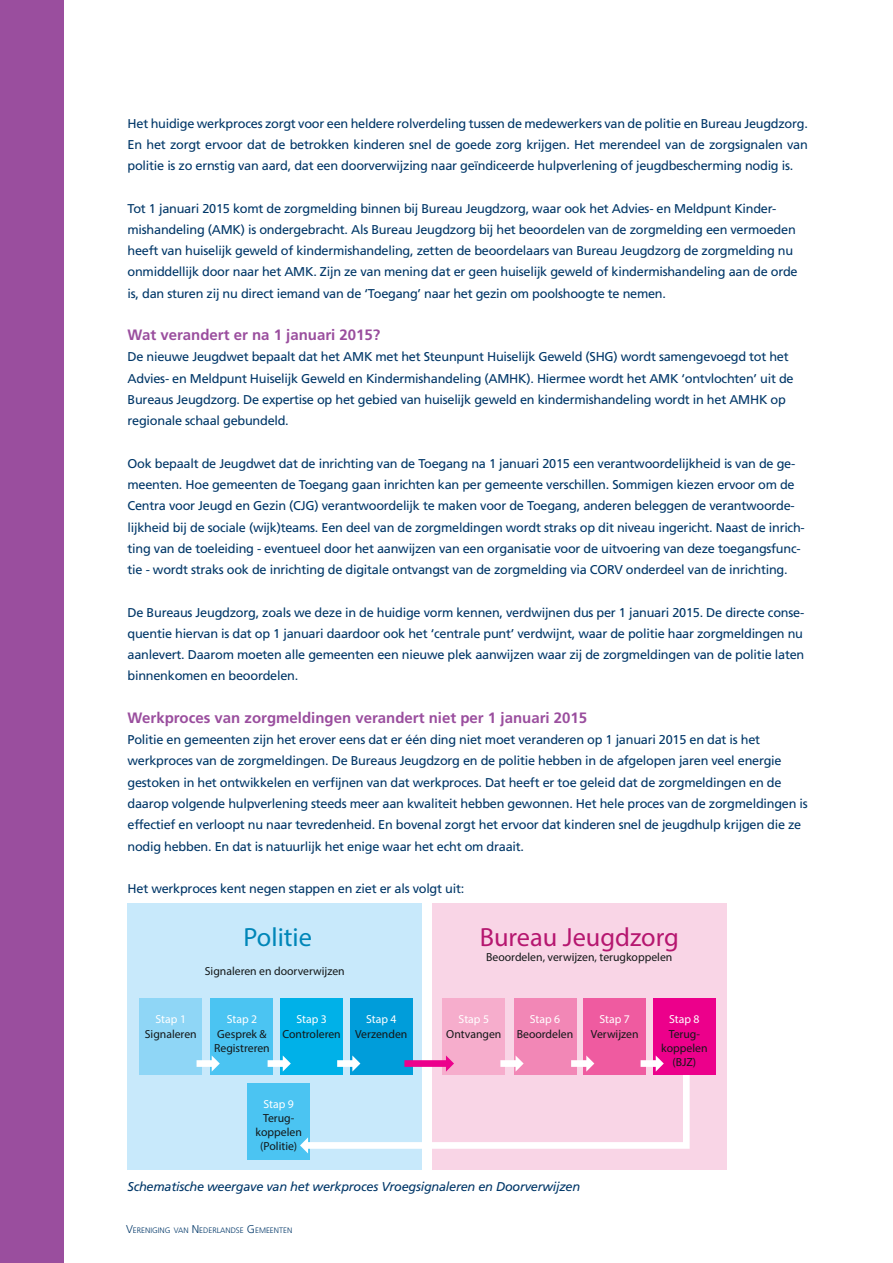
<style>
.page{position:relative;width:893px;height:1263px;background:#fff}
.page>*{position:absolute;margin:0;border:0;box-sizing:border-box;transform-origin:0 0}
.t1{font:26.4px "Myriad Pro";color:#b61770}
.t2{font:26.4px "Myriad Pro";color:#0086b8}
._003_Tussenkop_1___1{font:700 15px "Frutiger LT Std";color:#9a4e9e}
._004_Broodtekst___8{font:12.75px/21.3px "Frutiger LT Std";letter-spacing:-.02em;color:#003768}
._004_Broodtekst___8-2{font:italic 12.75px "Frutiger LT Std";letter-spacing:-.02em;color:#003768}
.t3{font:11.7px/14.5px "Myriad Pro";color:#131718;text-align:center}
.t4{font:11.7px "Myriad Pro";color:#fff}
.t5{font:300 7.8px "Frutiger LT Std";color:#003768}
.s1{color:#fff}
.s2{font-size:11.25px}
</style>
<div class="page">
<div style="left:0;top:0;width:64px;height:1263px;background:#9a4e9e"></div>
<div style="left:128px;top:903px;width:294px;height:266px;background:#c8e9fb"></div>
<div style="left:248px;top:1083px;width:62px;height:76px;background:#4bc4f2"></div>
<div style="left:432px;top:903px;width:295px;height:266px;background:#f9d5e6"></div>
<div style="left:140px;top:998px;width:62px;height:77px;background:#8fd6f6"></div>
<div style="left:211px;top:998px;width:62px;height:77px;background:#4bc4f2"></div>
<div style="left:281px;top:998px;width:62px;height:77px;background:#00b1e8"></div>
<div style="left:350px;top:998px;width:62px;height:77px;background:#009dda"></div>
<div style="left:443px;top:998px;width:62px;height:77px;background:#f6adcc"></div>
<div style="left:514px;top:998px;width:62px;height:77px;background:#f287b6"></div>
<div style="left:584px;top:998px;width:62px;height:77px;background:#ef5ba0"></div>
<div style="left:653px;top:998px;width:62px;height:77px;background:#ec008b"></div>
<svg style="left:197px;top:1055px;width:23px;height:16px"></svg>
<svg style="left:268px;top:1055px;width:23px;height:16px"></svg>
<svg style="left:300px;top:1055px;width:390px;height:98px"></svg>
<p class="_004_Broodtekst___8" style="left:128px;top:113px;width:682px;text-align:justify">Het huidige werkproces zorgt voor een heldere rolverdeling tussen de medewerkers van de politie en Bureau Jeugdzorg.<br>En het zorgt ervoor dat de betrokken kinderen snel de goede zorg krijgen. Het merendeel van de zorgsignalen van politie is zo ernstig van aard, dat een doorverwijzing naar geïndiceerde hulpverlening of jeugdbescherming nodig is.</p>
<p class="_004_Broodtekst___8" style="left:128px;top:198px;width:672px">Tot 1 januari 2015 komt de zorgmelding binnen bij Bureau Jeugdzorg, waar ook het Advies- en Meldpunt Kinder&shy;mishandeling (AMK) is ondergebracht. Als Bureau Jeugdzorg bij het beoordelen van de zorgmelding een vermoeden heeft van huiselijk geweld of kindermishandeling, zetten de beoordelaars van Bureau Jeugdzorg de zorgmelding nu onmiddellijk door naar het AMK. Zijn ze van mening dat er geen huiselijk geweld of kindermishandeling aan de orde is, dan sturen zij nu direct iemand van de ‘Toegang’ naar het gezin om poolshoogte te nemen.</p>
<p class="_003_Tussenkop_1___1" style="left:128px;top:326px;width:254px">Wat verandert er na 1 januari 2015?</p>
<p class="_004_Broodtekst___8" style="left:128px;top:346px;width:668px">De nieuwe Jeugdwet bepaalt dat het AMK met het Steunpunt Huiselijk Geweld (SHG) wordt samengevoegd tot het Advies- en Meldpunt Huiselijk Geweld en Kindermishandeling (AMHK). Hiermee wordt het AMK ‘ontvlochten’ uit de Bureaus Jeugdzorg. De expertise op het gebied van huiselijk geweld en kindermishandeling wordt in het AMHK op regionale schaal gebundeld.</p>
<p class="_004_Broodtekst___8" style="left:128px;top:453px;width:679px">Ook bepaalt de Jeugdwet dat de inrichting van de Toegang na 1 januari 2015 een verantwoordelijkheid is van de ge&shy;meenten. Hoe gemeenten de Toegang gaan inrichten kan per gemeente verschillen. Sommigen kiezen ervoor om de Centra voor Jeugd en Gezin (CJG) verantwoordelijk te maken voor de Toegang, anderen beleggen de verantwoorde&shy;lijkheid bij de sociale (wijk)teams. Een deel van de zorgmeldingen wordt straks op dit niveau ingericht. Naast de inrich&shy;ting van de toeleiding - eventueel door het aanwijzen van een organisatie voor de uitvoering van deze toegangsfunc&shy;tie - wordt straks ook de inrichting de digitale ontvangst van de zorgmelding via CORV onderdeel van de inrichting.</p>
<p class="_004_Broodtekst___8" style="left:128px;top:602px;width:678px;text-align:justify">De Bureaus Jeugdzorg, zoals we deze in de huidige vorm kennen, verdwijnen dus per 1 januari 2015. De directe conse&shy;quentie hiervan is dat op 1 januari daardoor ook het ‘centrale punt’ verdwijnt, waar de politie haar zorgmeldingen nu aanlevert. Daarom moeten alle gemeenten een nieuwe plek aanwijzen waar zij de zorgmeldingen van de politie laten binnenkomen en beoordelen.</p>
<p class="_003_Tussenkop_1___1" style="left:128px;top:709px;width:461px">Werkproces van zorgmeldingen verandert niet per 1 januari 2015</p>
<p class="_004_Broodtekst___8" style="left:128px;top:729px;width:682px">Politie en gemeenten zijn het erover eens dat er één ding niet moet veranderen op 1 januari 2015 en dat is het werkproces van de zorgmeldingen. De Bureaus Jeugdzorg en de politie hebben in de afgelopen jaren veel energie gestoken in het ontwikkelen en verfijnen van dat werkproces. Dat heeft er toe geleid dat de zorgmeldingen en de daarop volgende hulpverlening steeds meer aan kwaliteit hebben gewonnen. Het hele proces van de zorgmeldingen is effectief en verloopt nu naar tevredenheid. En bovenal zorgt het ervoor dat kinderen snel de jeugdhulp krijgen die ze nodig hebben. En dat is natuurlijk het enige waar het echt om draait.</p>
<p class="_004_Broodtekst___8" style="left:128px;top:878px;width:338px">Het werkproces kent negen stappen en ziet er als volgt uit:</p>
<p class="t2" style="left:244px;top:920px;width:70px">Politie</p>
<p class="t1" style="left:480px;top:920px;width:201px">Bureau Jeugdzorg</p>
<p class="t3" style="left:205px;top:964px;width:141px">Signaleren en doorverwijzen</p>
<p class="t3" style="left:486px;top:949px;width:188px">Beoordelen, verwijzen, terugkoppelen</p>
<p class="t3" style="left:145px;top:1012px;width:53px"><span class="s1">Stap 1<br></span>Signaleren</p>
<p class="t3" style="left:214px;top:1012px;width:57px"><span class="s1">Stap 2<br></span>Gesprek &amp;<br>Registreren</p>
<p class="t3" style="left:282px;top:1012px;width:60px"><span class="s1">Stap 3<br></span>Controleren</p>
<p class="t3" style="left:355px;top:1012px;width:54px"><span class="s1">Stap 4<br></span>Verzenden</p>
<p class="t3" style="left:446px;top:1012px;width:57px"><span class="s1">Stap 5<br></span>Ontvangen</p>
<p class="t3" style="left:517px;top:1012px;width:58px"><span class="s1">Stap 6<br></span>Beoordelen</p>
<p class="t3" style="left:591px;top:1012px;width:49px"><span class="s1">Stap 7<br></span>Verwijzen</p>
<p class="t3" style="left:661px;top:1012px;width:48px"><span class="s1">Stap 8<br></span>Terug&shy;koppelen (BJZ)</p>
<p class="t4" style="left:264px;top:1096px;width:32px">Stap 9</p>
<p class="t3" style="left:256px;top:1111px;width:48px;line-height:14.1px">Terug&shy;koppelen (Politie)</p>
<p class="_004_Broodtekst___8-2" style="left:128px;top:1179px;width:454px">Schematische weergave van het werkproces Vroegsignaleren en Doorverwijzen</p>
<p class="t5" style="left:126px;top:1226px;width:168px"><span class="s2">V</span>ERENIGING VAN <span class="s2">N</span> EDERLANDSE <span class="s2">G</span> EMEENTEN</p>
</div>
